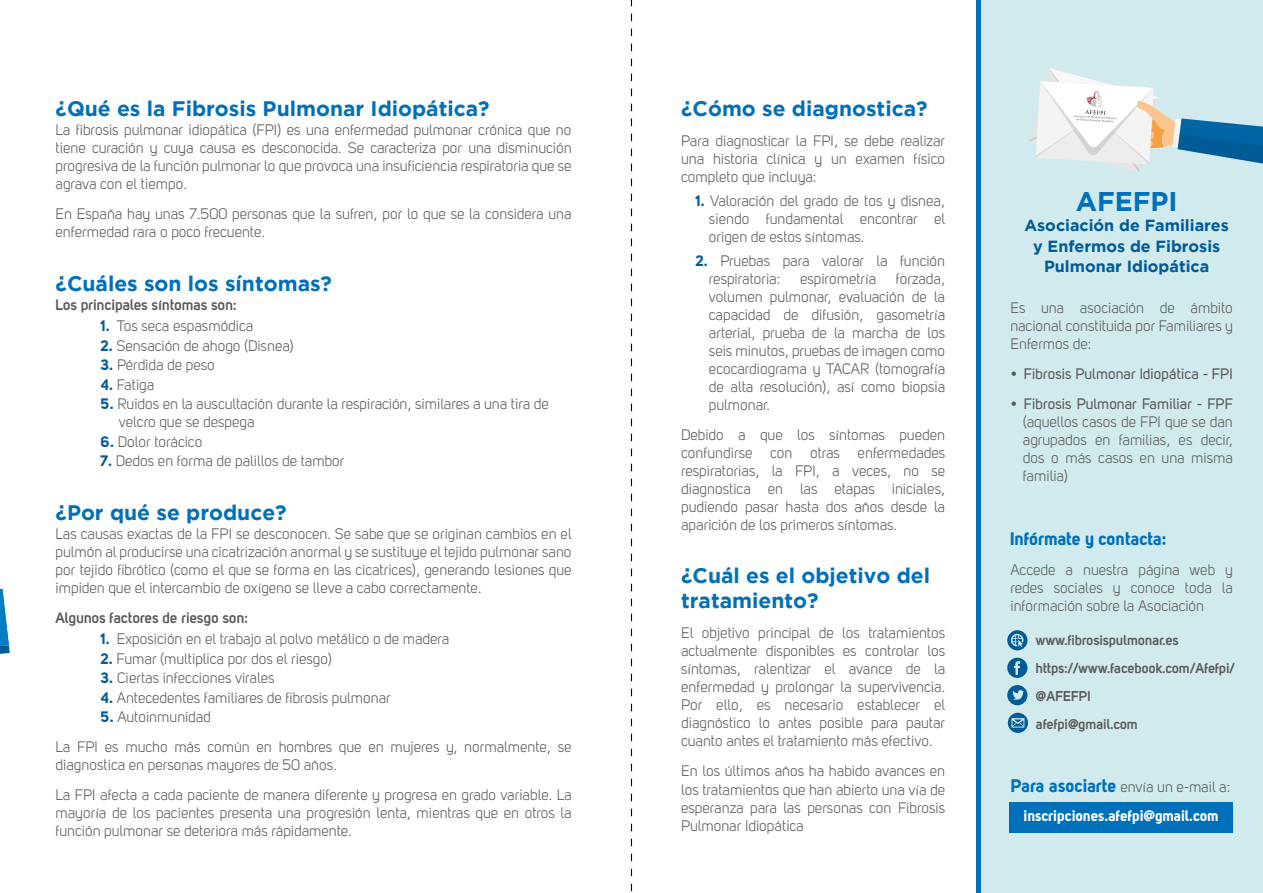
<style>
.page{position:relative;width:1263px;height:893px;background:#fff}
.page>*{position:absolute;margin:0;border:0;box-sizing:border-box;transform-origin:0 0}
.t1{font:700 27px "Gotham";color:#0070ba}
.t2{font:700 21px/25.2px "Gotham";color:#0070ba}
.t3{font:18px "Uni Sans Bold";color:#0070ba}
.t4{font:700 16.05px/20.4px "Gotham";color:#005b97;text-align:center}
.t5{font:15px/18px "Uni Sans Book";color:#575756;text-align:justify}
.t6{font:15px "Uni Sans Regular";color:#575756}
.t7{font:700 15px "Uni Sans Semi";color:#575756}
.t8{font:15px "Uni Sans Bold";color:#fff}
.t9{font:700 13.95px/28px "Uni Sans Semi";color:#575756}
.s1{font-family:"Uni Sans Bold";color:#005b97}
.s2{font-family:"Uni Sans Book"}
.s3{font-family:"Uni Sans Bold";font-size:18px;color:#0070ba}
</style>
<div class="page">
<div style="left:976px;top:0;width:287px;height:893px;background:#d1eaee"></div>
<hr style="left:976px;top:0;width:4px;height:893px;background:#0070ba">
<svg style="left:631px;top:0;width:1px;height:892px"></svg>
<svg style="left:1029px;top:68px;width:234px;height:104px"></svg>
<div style="left:1009px;top:802px;width:223px;height:31px;background:#0070ba"></div>
<svg style="left:1007px;top:658px;width:20px;height:20px"></svg>
<svg style="left:1007px;top:685px;width:20px;height:20px"></svg>
<svg style="left:1008px;top:713px;width:20px;height:20px"></svg>
<svg style="left:1007px;top:630px;width:20px;height:20px"></svg>
<svg style="left:0;top:589px;width:10px;height:65px"></svg>
<h2 class="t2" style="left:56px;top:95px;width:436px">¿Qué es la Fibrosis Pulmonar Idiopática?</h2>
<p class="t5" style="left:56px;top:121px;width:518px">La fibrosis pulmonar idiopática (FPI) es una enfermedad pulmonar crónica que no tiene curación y cuya causa es desconocida. Se caracteriza por una disminución progresiva de la función pulmonar lo que provoca una insuficiencia respiratoria que se agrava con el tiempo.</p>
<p class="t5" style="left:56px;top:205px;width:518px">En España hay unas 7.500 personas que la sufren, por lo que se la considera una enfermedad rara o poco frecuente.</p>
<h2 class="t2" style="left:56px;top:270px;width:278px">¿Cuáles son los síntomas?</h2>
<p class="t7" style="left:56px;top:296px;width:183px">Los principales síntomas son:</p>
<p class="t5" style="left:101px;top:317px;width:154px"><span class="s1">1.</span> Tos seca espasmódica</p>
<p class="t5" style="left:101px;top:337px;width:194px"><span class="s1">2.</span> Sensación de ahogo (Disnea)</p>
<p class="t5" style="left:101px;top:356px;width:115px"><span class="s1">3.</span> Pérdida de peso</p>
<p class="t5" style="left:101px;top:376px;width:55px"><span class="s1">4.</span> Fatiga</p>
<p class="t5" style="left:119px;top:395px;width:431px;text-indent:-18px"><span class="s1">5.</span> Ruidos en la auscultación durante la respiración, similares a una tira de velcro que se despega</p>
<p class="t5" style="left:101px;top:433px;width:103px"><span class="s1">6.</span> Dolor torácico</p>
<p class="t5" style="left:101px;top:452px;width:245px"><span class="s1">7.</span> Dedos en forma de palillos de tambor</p>
<h2 class="t2" style="left:56px;top:499px;width:233px">¿Por qué se produce?</h2>
<p class="t5" style="left:56px;top:525px;width:518px">Las causas exactas de la FPI se desconocen. Se sabe que se originan cambios en el pulmón al producirse una cicatrización anormal y se sustituye el tejido pulmonar sano por tejido fibrótico (como el que se forma en las cicatrices), generando lesiones que impiden que el intercambio de oxígeno se lleve a cabo correctamente.</p>
<p class="t7" style="left:56px;top:609px;width:194px">Algunos factores de riesgo son:</p>
<p class="t5" style="left:101px;top:630px;width:350px"><span class="s1">1.</span> Exposición en el trabajo al polvo metálico o de madera</p>
<p class="t5" style="left:101px;top:649px;width:233px"><span class="s1">2.</span> Fumar (multiplica por dos el riesgo)</p>
<p class="t5" style="left:101px;top:669px;width:175px"><span class="s1">3.</span> Ciertas infecciones virales</p>
<p class="t5" style="left:101px;top:688px;width:292px"><span class="s1">4.</span> Antecedentes familiares de fibrosis pulmonar</p>
<p class="t5" style="left:56px;top:702px;width:517px;line-height:30px;text-indent:45px"><span class="s1">5.</span> Autoinmunidad<br>La FPI es mucho más común en hombres que en mujeres y, normalmente, se</p>
<p class="t5" style="left:56px;top:750px;width:517px;line-height:30px">diagnostica en personas mayores de 50 años.<br>La FPI afecta a cada paciente de manera diferente y progresa en grado variable. La</p>
<p class="t5" style="left:56px;top:804px;width:518px">mayoría de los pacientes presenta una progresión lenta, mientras que en otros la función pulmonar se deteriora más rápidamente.</p>
<h2 class="t2" style="left:681px;top:95px;width:248px">¿Cómo se diagnostica?</h2>
<p class="t5" style="left:681px;top:132px;width:266px">Para diagnosticar la FPI, se debe realizar una historia clínica y un examen físico completo que incluya:</p>
<p class="t5" style="left:709px;top:192px;width:238px;text-indent:-13px"><span class="s1">1.</span> Valoración del grado de tos y disnea, siendo fundamental encontrar el origen de estos síntomas.</p>
<p class="t5" style="left:709px;top:252px;width:238px;text-indent:-13px"><span class="s1">2.</span> Pruebas para valorar la función respiratoria:</p>
<p class="t5" style="left:709px;top:270px;width:238px;text-indent:187px">forzada, volumen pulmonar, evaluación de la capacidad de difusión, gasometría arterial, prueba de la marcha de los seis minutos, pruebas de imagen como ecocardiograma y TACAR (tomografía de alta resolución), así como biopsia pulmonar.</p>
<p class="t5" style="left:681px;top:426px;width:266px">Debido a que los síntomas pueden confundirse con otras enfermedades respiratorias, la FPI, a veces, no se diagnostica en las etapas iniciales, pudiendo pasar hasta dos años desde la aparición de los primeros síntomas.</p>
<h2 class="t2" style="left:681px;top:563px;width:250px">¿Cuál es el objetivo del tratamiento?</h2>
<p class="t5" style="left:681px;top:624px;width:266px">El objetivo principal de los tratamientos actualmente disponibles es controlar los síntomas, ralentizar el avance de la enfermedad y prolongar la supervivencia.<br>Por ello, es necesario establecer el diagnóstico lo antes posible para pautar cuanto antes el tratamiento más efectivo.</p>
<p class="t5" style="left:681px;top:762px;width:266px">En los últimos años ha habido avances en los tratamientos que han abierto una vía de esperanza para las personas con Fibrosis Pulmonar Idiopática</p>
<p class="t5" style="left:800px;top:270px;width:78px">espirometría</p>
<h1 class="t1" style="left:1076px;top:186px;width:103px">AFEFPI</h1>
<p class="t4" style="left:1024px;top:215px;width:206px">Asociación de Familiares y Enfermos de Fibrosis<br>Pulmonar Idiopática</p>
<p class="t5" style="left:1010px;top:299px;width:224px">Es una asociación de ámbito nacional constituida por Familiares y Enfermos de:</p>
<p class="t6" style="left:1011px;top:365px;width:223px"><span class="s2">•</span> Fibrosis Pulmonar Idiopática - FPI</p>
<p class="t6" style="left:1011px;top:395px;width:224px"><span class="s2">•</span> Fibrosis Pulmonar Familiar - FPF</p>
<p class="t5" style="left:1023px;top:413px;width:212px">(aquellos casos de FPI que se dan agrupados en familias, es decir, dos o más casos en una misma familia)</p>
<p class="t3" style="left:1010px;top:527px;width:158px">Infórmate y contacta:</p>
<p class="t5" style="left:1010px;top:561px;width:224px">Accede a nuestra página web y redes sociales y conoce toda la información sobre la Asociación</p>
<p class="t9" style="left:1036px;top:625px;width:200px">www.fibrosispulmonar.es https://www.facebook.com/Afefpi/ @AFEFPI<br>afefpi@gmail.com</p>
<p class="t5" style="left:1011px;top:778px;width:221px"><span class="s3">Para asociarte</span> envía un e-mail a:</p>
<p class="t8" style="left:1024px;top:806px;width:197px">inscripciones.afefpi@gmail.com</p>
</div>
